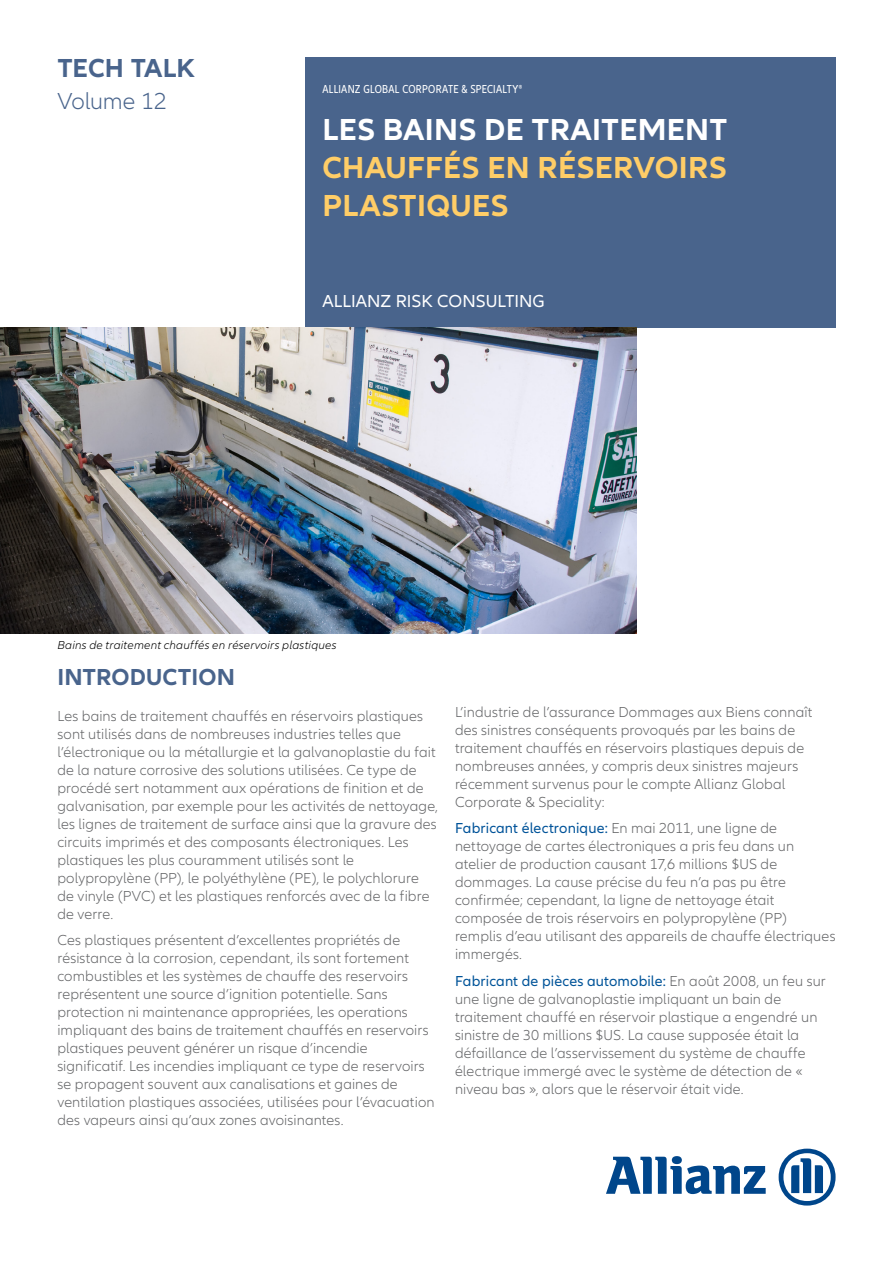
<style>
.page{position:relative;width:893px;height:1263px;background:#fff}
.page>*{position:absolute;margin:0;border:0;box-sizing:border-box;transform-origin:0 0}
.t1{font:700 31.5px/37.8px "Allianz Neo";letter-spacing:.01em;color:#ffcd67}
.t2{font:700 31.5px "Allianz Neo";letter-spacing:.01em;color:#fff}
.t3{font:700 27px "Allianz Neo";color:#49648c}
.t4{font:700 24px "Allianz Neo";letter-spacing:.01em;color:#49648c}
.t5{font:300 24px "Allianz Neo";letter-spacing:-.005em;color:#49648c}
.t6{font:18px "Allianz Neo";letter-spacing:.005em;color:#fff}
.t7{font:300 15px/18px "Allianz Neo";letter-spacing:.01em;color:#636466}
.t8{font:italic 300 12px "Allianz Neo";letter-spacing:.02em;color:#000}
.t9{font:condensed 12px "Allianz Neo";letter-spacing:.025em;color:#fff}
.s1{font-weight:400;color:#005399}
.s2{font-weight:400;color:#005499}
</style>
<div class="page">
<svg style="left:606px;top:1156px;width:160px;height:38px"></svg>
<svg style="left:779px;top:1148px;width:57px;height:57px"></svg>
<div style="left:305px;top:57px;width:531px;height:270px;background:#49648c"></div>
<img style="left:0;top:327px;width:637px;height:306px">
<h2 class="t3" style="left:57px;top:52px;width:139px">TECH TALK</h2>
<h3 class="t5" style="left:57px;top:88px;width:111px">Volume 12</h3>
<p class="t9" style="left:322px;top:83px;width:201px">ALLIANZ GLOBAL CORPORATE &amp; SPECIALTY®</p>
<h1 class="t2" style="left:322px;top:111px;width:406px">LES BAINS DE TRAITEMENT</h1>
<h1 class="t1" style="left:322px;top:149px;width:406px">CHAUFFÉS EN RÉSERVOIRS<br>PLASTIQUES</h1>
<p class="t6" style="left:322px;top:290px;width:224px">ALLIANZ RISK CONSULTING</p>
<p class="t8" style="left:57px;top:638px;width:281px">Bains de traitement chauffés en réservoirs plastiques</p>
<h3 class="t4" style="left:57px;top:663px;width:179px">INTRODUCTION</h3>
<p class="t7" style="left:57px;top:707px;width:382px">Les bains de traitement chauffés en réservoirs plastiques sont utilisés dans de nombreuses industries telles que l’électronique ou la métallurgie et la galvanoplastie du fait de la nature corrosive des solutions utilisées. Ce type de procédé sert notamment aux opérations de finition et de galvanisation, par exemple pour les activités de nettoyage, les lignes de traitement de surface ainsi que la gravure des circuits imprimés et des composants électroniques. Les plastiques les plus couramment utilisés sont le polypropylène (PP), le polyéthylène (PE), le polychlorure de vinyle (PVC) et les plastiques renforcés avec de la fibre de verre.</p>
<p class="t7" style="left:57px;top:931px;width:379px">Ces plastiques présentent d’excellentes propriétés de résistance à la corrosion, cependant, ils sont fortement combustibles et les systèmes de chauffe des reservoirs représentent une source d’ignition potentielle. Sans protection ni maintenance appropriées, les operations impliquant des bains de traitement chauffés en reservoirs plastiques peuvent générer un risque d’incendie significatif. Les incendies impliquant ce type de reservoirs se propagent souvent aux canalisations et gaines de ventilation plastiques associées, utilisées pour l’évacuation des vapeurs ainsi qu’aux zones avoisinantes.</p>
<p class="t7" style="left:455px;top:703px;width:359px">L’industrie de l’assurance Dommages aux Biens connaît des sinistres conséquents provoqués par les bains de traitement chauffés en réservoirs plastiques depuis de nombreuses années, y compris deux sinistres majeurs récemment survenus pour le compte Allianz Global Corporate &amp; Speciality:</p>
<p class="t7" style="left:455px;top:820px;width:382px"><span class="s1">Fabricant électronique:</span> En mai 2011, une ligne de nettoyage de cartes électroniques a pris feu dans un atelier de production causant 17,6 millions $US de dommages. La cause précise du feu n’a pas pu être confirmée; cependant, la ligne de nettoyage était composée de trois réservoirs en polypropylène (PP) remplis d’eau utilisant des appareils de chauffe électriques immergés.</p>
<p class="t7" style="left:455px;top:972px;width:372px"><span class="s2">Fabricant de pièces automobile:</span> En août 2008, un feu sur une ligne de galvanoplastie impliquant un bain de traitement chauffé en réservoir plastique a engendré un sinistre de 30 millions $US. La cause supposée était la défaillance de l’asservissement du système de chauffe électrique immergé avec le système de détection de « niveau bas », alors que le réservoir était vide.</p>
</div>
